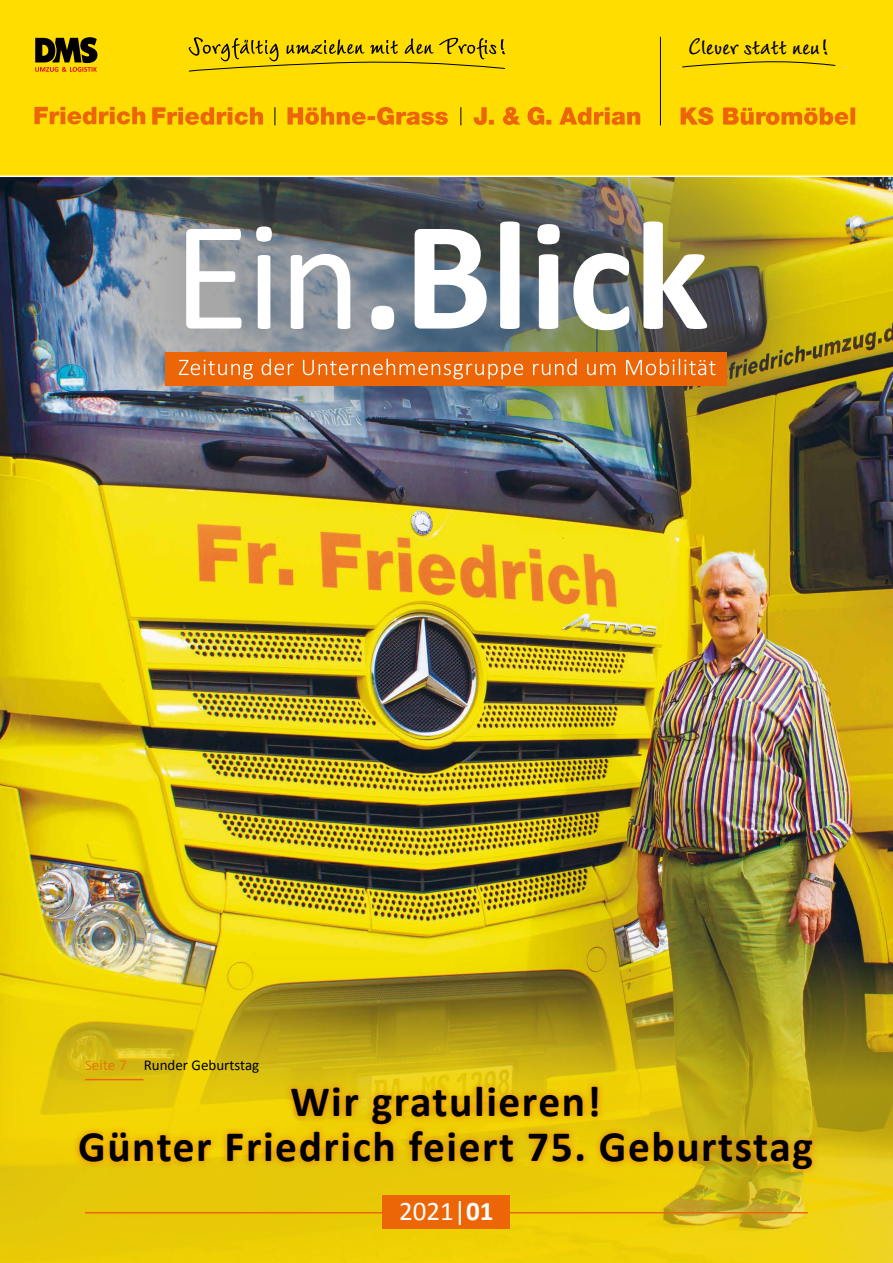
<style>
.page{position:relative;width:893px;height:1263px;background:#fff}
.page>*{position:absolute;margin:0;border:0;box-sizing:border-box;transform-origin:0 0}
.t1{font:700 43.5px/45px "Calibri";letter-spacing:.035em;color:#000;text-align:center}
.t2{font:27px "Calibri";color:#fff}
.t3{font:700 21.75px "Wiesbaden Swing Com";color:#000}
.t4{font:15px "Calibri";color:#000}
.s1{font-weight:300;color:#ec6608}
.s2{font-weight:700}
</style>
<div class="page">
<img style="left:0;top:177px;width:893px;height:763px">
<img style="left:0;top:940px;width:893px;height:323px">
<div style="left:72px;top:1079px;width:748px;height:98px;background:#ec6608;opacity:.8"></div>
<div style="left:383px;top:1195px;width:127px;height:33px;background:#ec6608"></div>
<hr style="left:85px;top:1212px;width:723px;height:1px;background:#ec6608">
<hr style="left:85px;top:1079px;width:58px;height:1px;background:#ec6608">
<div style="left:31px;top:69px;width:828px;height:415px;background:#575756;opacity:.51"></div>
<svg style="left:186px;top:221px;width:521px;height:109px"></svg>
<div style="left:166px;top:352px;width:561px;height:34px;background:#ec6608"></div>
<svg style="left:179px;top:359px;width:536px;height:20px"></svg>
<div style="left:0;top:0;width:893px;height:177px;background:#fd0"></div>
<div style="left:29px;top:32px;width:74px;height:46px;background:#fd0"></div>
<svg style="left:35px;top:37px;width:62px;height:35px"></svg>
<svg style="left:681px;top:60px;width:155px;height:8px"></svg>
<svg style="left:681px;top:107px;width:174px;height:18px"></svg>
<svg style="left:474px;top:107px;width:166px;height:18px"></svg>
<svg style="left:152px;top:107px;width:111px;height:18px"></svg>
<svg style="left:34px;top:107px;width:111px;height:17px"></svg>
<svg style="left:287px;top:107px;width:161px;height:18px"></svg>
<svg style="left:460px;top:107px;width:1px;height:18px"></svg>
<hr style="left:660px;top:37px;width:1px;height:88px;background:#000">
<svg style="left:274px;top:107px;width:1px;height:18px"></svg>
<svg style="left:188px;top:37px;width:318px;height:35px"></svg>
<p class="t4" style="left:85px;top:1055px;width:176px"><span class="s1">Seite 7</span> Runder Geburtstag</p>
<p class="t3" style="left:688px;top:33px;width:142px">Clever statt neu!</p>
<p class="t1" style="left:78px;top:1078px;width:736px">Wir gratulieren!<br>Günter Friedrich feiert 75. Geburtstag</p>
<p class="t2" style="left:399px;top:1192px;width:96px">2021|<span class="s2">01</span></p>
</div>
